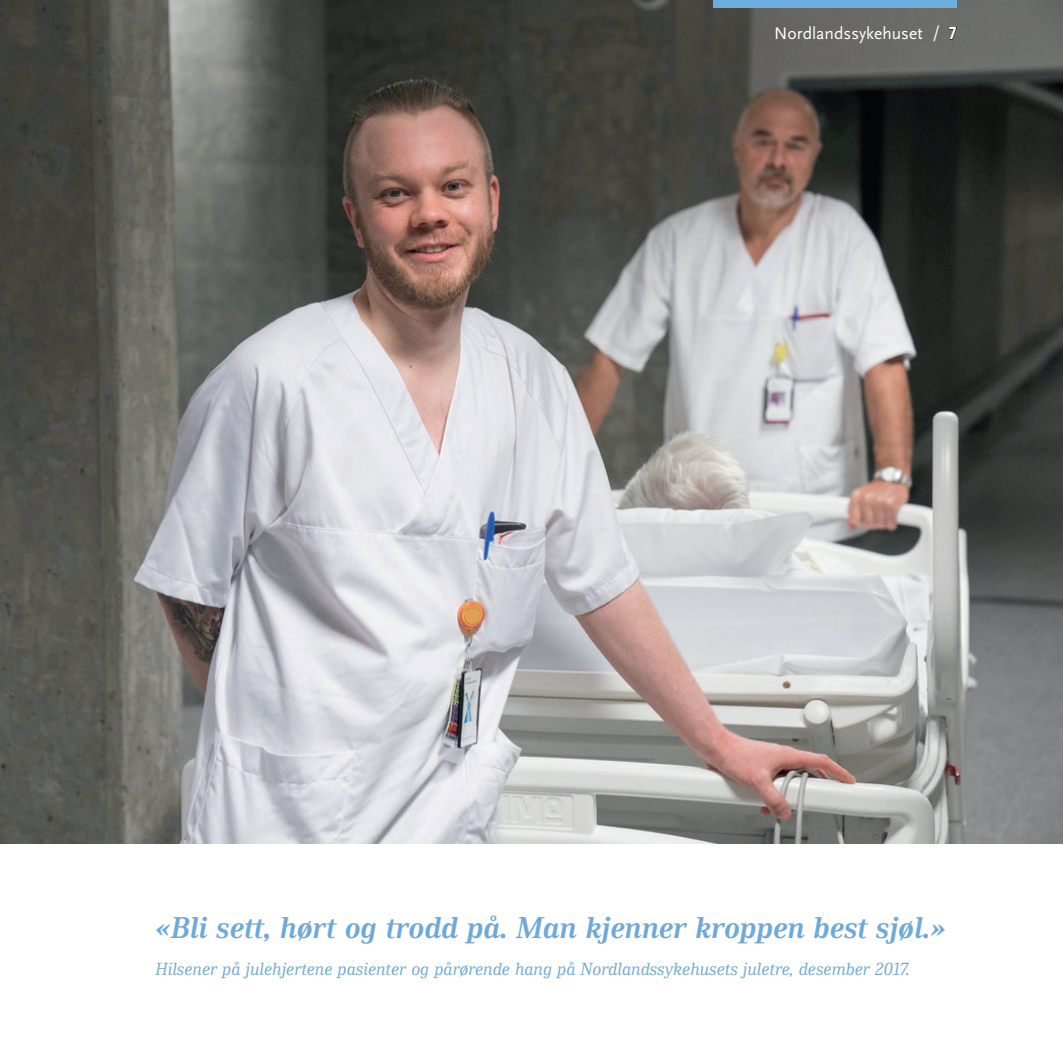
<style>
.page{position:relative;width:1063px;height:1063px;background:#fff}
.page>*{position:absolute;margin:0;border:0;box-sizing:border-box;transform-origin:0 0}
.t1{font:italic 700 30px "Skopex Serif";color:#6ea9db}
.t2{font:italic 17.5px "Skopex Serif";color:#6ea9db}
.t3{font:17.5px "Scala Sans";color:#fff}
.s1{font-family:"Gotham X Narrow";font-weight:700}
</style>
<div class="page">
<img style="left:0;top:0;width:1063px;height:843px">
<div style="left:713px;top:0;width:244px;height:7px;background:#6caddf"></div>
<svg style="left:948px;top:26px;width:9px;height:14px"></svg>
<p class="t3" style="left:774px;top:24px;width:184px">Nordlandssykehuset / <span class="s1">7</span></p>
<h1 class="t1" style="left:156px;top:910px;width:792px">«Bli sett, hørt og trodd på. Man kjenner kroppen best sjøl.»</h1>
<p class="t2" style="left:156px;top:959px;width:756px">Hilsener på julehjertene pasienter og pårørende hang på Nordlandssykehusets juletre, desember 2017.</p>
</div>
